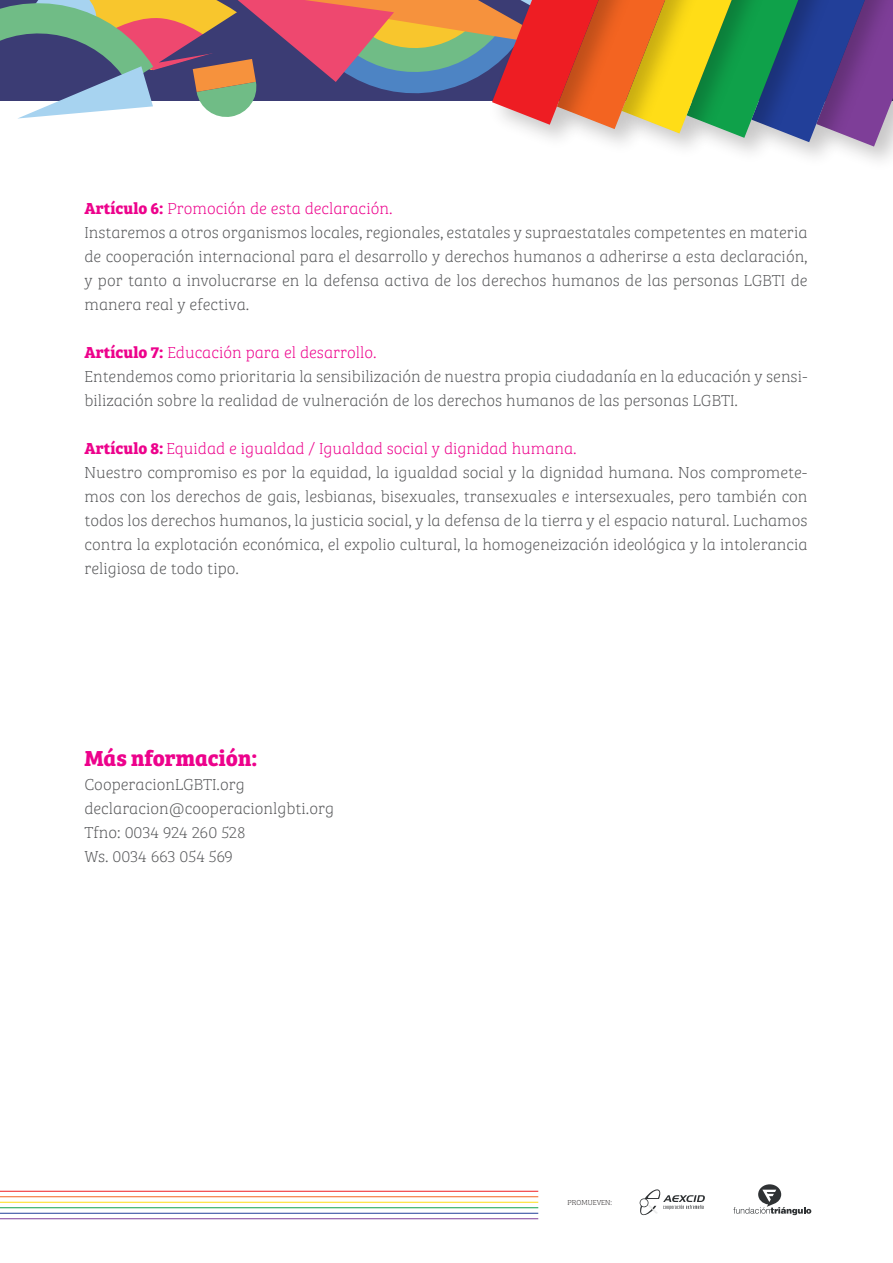
<style>
.page{position:relative;width:893px;height:1263px;background:#fff}
.page>*{position:absolute;margin:0;border:0;box-sizing:border-box;transform-origin:0 0}
.t1{font:700 22.5px "Bree Serif";color:#ed028c}
.t2{font:16.5px/24px "Bree Serif Th";color:#57585a}
.t3{font:7.5px "Bree Serif Th";color:#231f20}
.s1{font-family:"Bree Serif";font-weight:700;color:#ed028c}
.s2{color:#ed028c}
</style>
<div class="page">
<svg style="left:0;top:0;width:893px;height:147px"></svg>
<hr style="left:0;top:1191px;width:538px;height:1px;background:#ee1d23">
<hr style="left:0;top:1196px;width:538px;height:1px;background:#f36421">
<hr style="left:0;top:1202px;width:538px;height:1px;background:#ffdd17">
<hr style="left:0;top:1207px;width:538px;height:1px;background:#11a24a">
<hr style="left:0;top:1213px;width:538px;height:1px;background:#214099">
<hr style="left:0;top:1218px;width:538px;height:1px;background:#7e3f98">
<svg style="left:733px;top:1184px;width:78px;height:31px"></svg>
<svg style="left:639px;top:1189px;width:66px;height:26px"></svg>
<p class="t2" style="left:85px;top:195px;width:725px"><span class="s1">Artículo 6:</span> <span class="s2">Promoción de esta declaración.<br></span>Instaremos a otros organismos locales, regionales, estatales y supraestatales competentes en materia de cooperación internacional para el desarrollo y derechos humanos a adherirse a esta declaración, y por tanto a involucrarse en la defensa activa de los derechos humanos de las personas LGBTI de manera real y efectiva.</p>
<p class="t2" style="left:85px;top:339px;width:725px"><span class="s1">Artículo 7:</span> <span class="s2">Educación para el desarrollo.<br></span>Entendemos como prioritaria la sensibilización de nuestra propia ciudadanía en la educación y sensi&shy;bilización sobre la realidad de vulneración de los derechos humanos de las personas LGBTI.</p>
<p class="t2" style="left:85px;top:435px;width:725px"><span class="s1">Artículo 8:</span> <span class="s2">Equidad e igualdad / Igualdad social y dignidad humana.<br></span>Nuestro compromiso es por la equidad, la igualdad social y la dignidad humana. Nos compromete&shy;mos con los derechos de gais, lesbianas, bisexuales, transexuales e intersexuales, pero también con todos los derechos humanos, la justicia social, y la defensa de la tierra y el espacio natural. Luchamos contra la explotación económica, el expolio cultural, la homogeneización ideológica y la intolerancia religiosa de todo tipo.</p>
<h1 class="t1" style="left:85px;top:740px;width:174px">Más nformación:</h1>
<p class="t2" style="left:85px;top:771px;width:251px">CooperacionLGBTI.org declaracion@cooperacionlgbti.org<br>Tfno: 0034 924 260 528<br>Ws. 0034 663 054 569</p>
<p class="t3" style="left:567px;top:1197px;width:46px">PROMUEVEN:</p>
</div>
